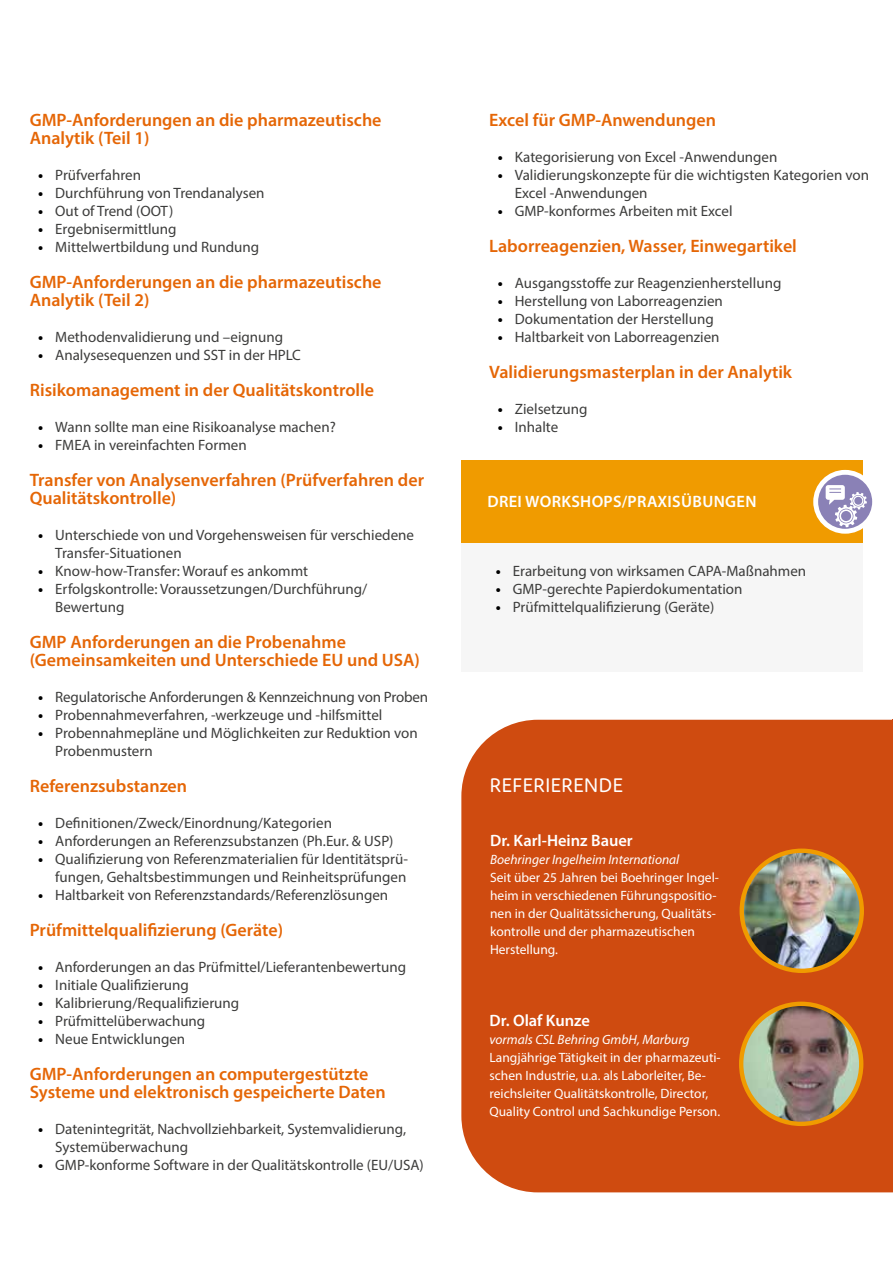
<style>
.page{position:relative;width:893px;height:1263px;background:#fff}
.page>*{position:absolute;margin:0;border:0;box-sizing:border-box;transform-origin:0 0}
.t1{font:21px "Domus";letter-spacing:.025em;color:#fff}
.t2{font:600 18px/18px "Myriad Pro";color:#e56606}
.t3{font:600 16.5px "Myriad Pro";letter-spacing:.015em;color:#fff}
.t4{font:15px/18px "Myriad Pro";color:#3c3c3b}
.t5{font:13.5px/18px "Myriad Pro";color:#fff}
.t6{font:italic 13.5px "Myriad Pro";color:#fff}
.s1{font-weight:700;color:#000}
</style>
<div class="page">
<hr style="left:892px;top:719px;width:1px;height:472px;background:#cf4b10">
<div style="left:461px;top:720px;width:432px;height:472px;background:#cf4b10"></div>
<img style="left:742px;top:851px;width:120px;height:120px;border-radius:60px">
<div style="left:739px;top:848px;width:125px;height:125px;border:4px solid #f09b00;border-radius:50%"></div>
<img style="left:741px;top:1004px;width:120px;height:120px;border-radius:60px">
<div style="left:739px;top:1002px;width:124px;height:124px;border:4px solid #f09b00;border-radius:50%"></div>
<div style="left:461px;top:460px;width:402px;height:83px;background:#f09b00"></div>
<div style="left:461px;top:543px;width:402px;height:129px;background:#f6f6f6"></div>
<svg style="left:816px;top:472px;width:59px;height:59px"></svg>
<div style="left:813px;top:470px;width:64px;height:64px;border:5px solid #fff;border-radius:50%"></div>
<svg style="left:826px;top:485px;width:41px;height:42px;background:#b7b2d2"></svg>
<p class="t2" style="left:30px;top:111px;width:353px">GMP-Anforderungen an die pharmazeutische<br>Analytik (Teil 1)</p>
<p class="t4" style="left:38px;top:166px;width:104px"><span class="s1">•</span> Prüfverfahren</p>
<p class="t4" style="left:38px;top:184px;width:228px"><span class="s1">•</span> Durchführung von Trendanalysen</p>
<p class="t4" style="left:38px;top:202px;width:136px"><span class="s1">•</span> Out of Trend (OOT)</p>
<p class="t4" style="left:38px;top:220px;width:140px"><span class="s1">•</span> Ergebnisermittlung</p>
<p class="t4" style="left:38px;top:238px;width:222px"><span class="s1">•</span> Mittelwertbildung und Rundung</p>
<p class="t2" style="left:30px;top:273px;width:353px">GMP-Anforderungen an die pharmazeutische<br>Analytik (Teil 2)</p>
<p class="t4" style="left:38px;top:328px;width:246px"><span class="s1">•</span> Methodenvalidierung und –eignung</p>
<p class="t4" style="left:38px;top:346px;width:264px"><span class="s1">•</span> Analysesequenzen und SST in der HPLC</p>
<p class="t2" style="left:30px;top:381px;width:346px">Risikomanagement in der Qualitätskontrolle</p>
<p class="t4" style="left:38px;top:418px;width:299px"><span class="s1">•</span> Wann sollte man eine Risikoanalyse machen?</p>
<p class="t4" style="left:38px;top:436px;width:210px"><span class="s1">•</span> FMEA in vereinfachten Formen</p>
<p class="t2" style="left:30px;top:471px;width:396px">Transfer von Analysenverfahren (Prüfverfahren der<br>Qualitätskontrolle)</p>
<p class="t4" style="left:55px;top:526px;width:360px;text-indent:-17px"><span class="s1">•</span> Unterschiede von und Vorgehensweisen für verschiedene<br>Transfer-Situationen</p>
<p class="t4" style="left:38px;top:562px;width:271px"><span class="s1">•</span> Know-how-Transfer: Worauf es ankommt</p>
<p class="t4" style="left:55px;top:580px;width:314px;text-indent:-17px"><span class="s1">•</span> Erfolgskontrolle: Voraussetzungen/Durchführung/<br>Bewertung</p>
<p class="t2" style="left:30px;top:633px;width:392px">GMP Anforderungen an die Probenahme (Gemeinsamkeiten und Unterschiede EU und USA)</p>
<p class="t4" style="left:38px;top:688px;width:392px"><span class="s1">•</span> Regulatorische Anforderungen &amp; Kennzeichnung von Proben</p>
<p class="t4" style="left:38px;top:706px;width:346px"><span class="s1">•</span> Probennahmeverfahren, -werkzeuge und -hilfsmittel</p>
<p class="t4" style="left:55px;top:724px;width:364px;text-indent:-17px"><span class="s1">•</span> Probennahmepläne und Möglichkeiten zur Reduktion von<br>Probenmustern</p>
<p class="t2" style="left:30px;top:777px;width:159px">Referenzsubstanzen</p>
<p class="t4" style="left:38px;top:814px;width:295px"><span class="s1">•</span> Definitionen/Zweck/Einordnung/Kategorien</p>
<p class="t4" style="left:38px;top:832px;width:357px"><span class="s1">•</span> Anforderungen an Referenzsubstanzen (Ph.Eur. &amp; USP)</p>
<p class="t4" style="left:38px;top:850px;width:371px;text-align:right"><span class="s1">•</span> Qualifizierung von Referenzmaterialien für Identitätsprü&shy;fungen, Gehaltsbestimmungen und Reinheitsprüfungen</p>
<p class="t4" style="left:38px;top:886px;width:351px"><span class="s1">•</span> Haltbarkeit von Referenzstandards/Referenzlösungen</p>
<p class="t2" style="left:30px;top:921px;width:255px">Prüfmittelqualifizierung (Geräte)</p>
<p class="t4" style="left:38px;top:958px;width:369px"><span class="s1">•</span> Anforderungen an das Prüfmittel/Lieferantenbewertung</p>
<p class="t4" style="left:38px;top:976px;width:152px"><span class="s1">•</span> Initiale Qualifizierung</p>
<p class="t4" style="left:38px;top:994px;width:203px"><span class="s1">•</span> Kalibrierung/Requalifizierung</p>
<p class="t4" style="left:38px;top:1012px;width:169px"><span class="s1">•</span> Prüfmittelüberwachung</p>
<p class="t4" style="left:38px;top:1030px;width:149px"><span class="s1">•</span> Neue Entwicklungen</p>
<p class="t2" style="left:30px;top:1065px;width:357px">GMP-Anforderungen an computergestützte<br>Systeme und elektronisch gespeicherte Daten</p>
<p class="t4" style="left:55px;top:1120px;width:352px;text-indent:-17px"><span class="s1">•</span> Datenintegrität, Nachvollziehbarkeit, Systemvalidierung,<br>Systemüberwachung</p>
<p class="t4" style="left:38px;top:1156px;width:387px"><span class="s1">•</span> GMP-konforme Software in der Qualitätskontrolle (EU/USA)</p>
<p class="t2" style="left:489px;top:111px;width:228px">Excel für GMP-Anwendungen</p>
<p class="t4" style="left:498px;top:148px;width:281px"><span class="s1">•</span> Kategorisierung von Excel -Anwendungen</p>
<p class="t4" style="left:515px;top:166px;width:356px;text-indent:-17px"><span class="s1">•</span> Validierungskonzepte für die wichtigsten Kategorien von<br>Excel -Anwendungen</p>
<p class="t4" style="left:498px;top:202px;width:236px"><span class="s1">•</span> GMP-konformes Arbeiten mit Excel</p>
<p class="t2" style="left:489px;top:237px;width:309px">Laborreagenzien, Wasser, Einwegartikel</p>
<p class="t4" style="left:498px;top:274px;width:285px"><span class="s1">•</span> Ausgangsstoffe zur Reagenzienherstellung</p>
<p class="t4" style="left:498px;top:292px;width:227px"><span class="s1">•</span> Herstellung von Laborreagenzien</p>
<p class="t4" style="left:498px;top:310px;width:217px"><span class="s1">•</span> Dokumentation der Herstellung</p>
<p class="t4" style="left:498px;top:328px;width:223px"><span class="s1">•</span> Haltbarkeit von Laborreagenzien</p>
<p class="t2" style="left:489px;top:363px;width:304px">Validierungsmasterplan in der Analytik</p>
<p class="t4" style="left:498px;top:400px;width:91px"><span class="s1">•</span> Zielsetzung</p>
<p class="t4" style="left:498px;top:418px;width:62px"><span class="s1">•</span> Inhalte</p>
<p class="t3" style="left:487px;top:491px;width:270px">DREI WORKSHOPS/PRAXISÜBUNGEN</p>
<p class="t4" style="left:496px;top:562px;width:312px"><span class="s1">•</span> Erarbeitung von wirksamen CAPA-Maßnahmen</p>
<p class="t4" style="left:496px;top:580px;width:248px"><span class="s1">•</span> GMP-gerechte Papierdokumentation</p>
<p class="t4" style="left:496px;top:598px;width:220px"><span class="s1">•</span> Prüfmittelqualifizierung (Geräte)</p>
<h1 class="t1" style="left:490px;top:774px;width:135px">REFERIERENDE</h1>
<p class="t3" style="left:490px;top:830px;width:144px">Dr. Karl-Heinz Bauer</p>
<p class="t6" style="left:490px;top:851px;width:191px">Boehringer Ingelheim International</p>
<p class="t5" style="left:490px;top:868px;width:230px">Seit über 25 Jahren bei Boehringer Ingel&shy;heim in verschiedenen Führungspositio&shy;nen in der Qualitätssicherung, Qualitäts&shy;kontrolle und der pharmazeutischen Herstellung.</p>
<p class="t3" style="left:489px;top:1010px;width:102px">Dr. Olaf Kunze</p>
<p class="t6" style="left:489px;top:1031px;width:202px">vormals CSL Behring GmbH, Marburg</p>
<p class="t5" style="left:489px;top:1048px;width:233px">Langjährige Tätigkeit in der pharmazeuti&shy;schen Industrie, u.a. als Laborleiter, Be&shy;reichsleiter Qualitätskontrolle, Director, Quality Control und Sachkundige Person.</p>
</div>
